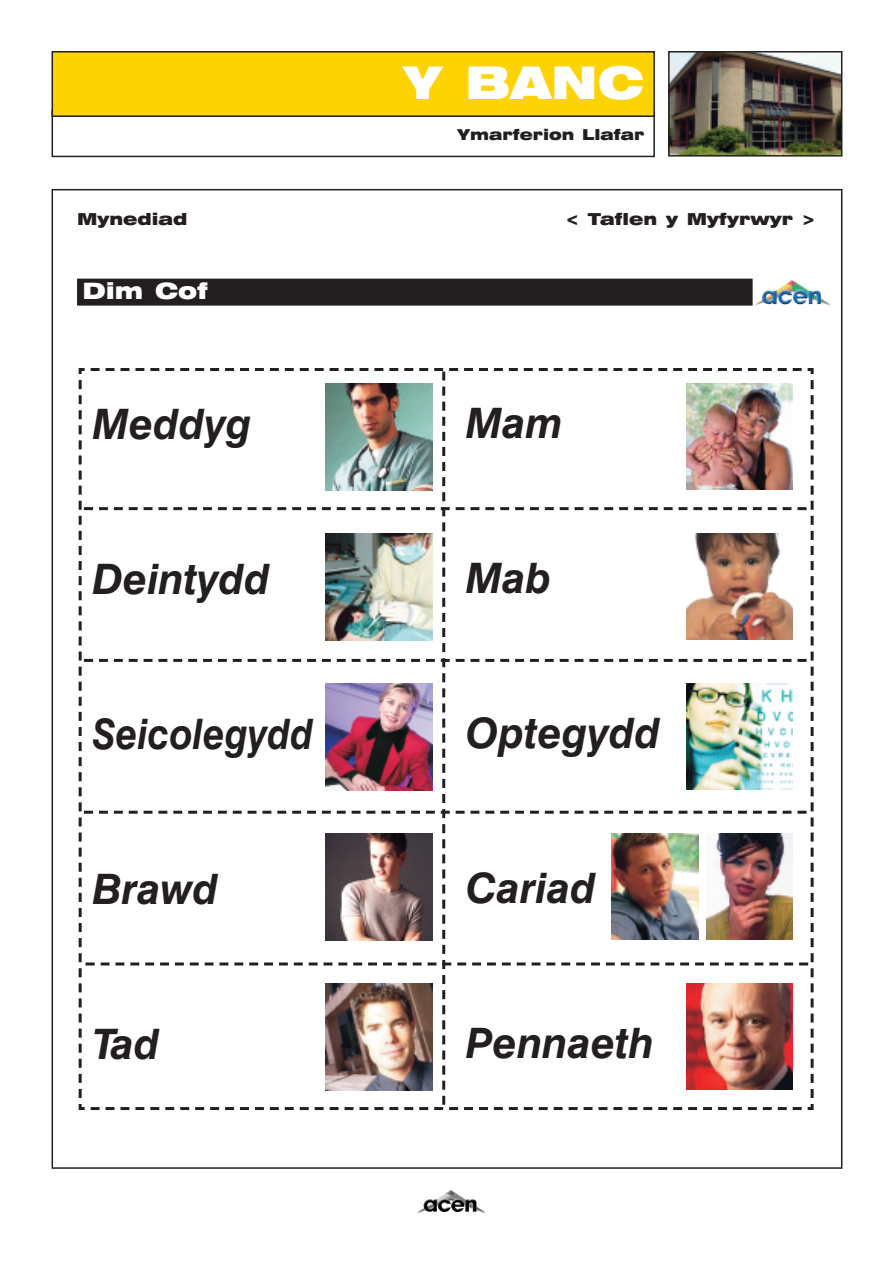
<style>
.page{position:relative;width:893px;height:1263px;background:#fff}
.page>*{position:absolute;margin:0;border:0;box-sizing:border-box;transform-origin:0 0}
.t1{font:900 expanded 45px "Swiss 721 BT";color:#fff}
.t2{font:italic 700 42px "Swiss 721 BT";color:#231f20}
.t3{font:italic 700 42px "Swiss 721 BT";color:#231f20;scale:.9 1}
.t4{font:900 expanded 22.5px "Swiss 721 BT";color:#fff}
.t5{font:900 expanded 16.5px "Swiss 721 BT";color:#231f20}
.t6{font:900 expanded 15px "Swiss 721 BT";color:#231f20}
</style>
<div class="page">
<div style="left:77px;top:279px;width:676px;height:27px;background:#231f20"></div>
<img style="left:417px;top:1190px;width:69px;height:24px">
<div style="left:52px;top:109px;width:603px;height:48px;border:2px solid #231f20"></div>
<div style="left:52px;top:52px;width:602px;height:64px;background:#fed304"></div>
<div style="left:52px;top:51px;width:603px;height:66px;border:2px solid #231f20"></div>
<img style="left:671px;top:54px;width:168px;height:100px">
<div style="left:668px;top:51px;width:174px;height:106px;border:2px solid #231f20"></div>
<img style="left:755px;top:280px;width:76px;height:26px">
<img style="left:78px;top:368px;width:736px;height:743px">
<p class="t1" style="left:404px;top:67px;width:242px">Y BANC</p>
<p class="t6" style="left:458px;top:129px;width:188px">Ymarferion Llafar</p>
<p class="t5" style="left:77px;top:213px;width:112px">Mynediad</p>
<p class="t5" style="left:566px;top:213px;width:251px">&lt; Taflen y Myfyrwyr &gt;</p>
<p class="t4" style="left:82px;top:283px;width:127px">Dim Cof</p>
<p class="t2" style="left:92px;top:409px;width:161px">Meddyg</p>
<p class="t2" style="left:466px;top:408px;width:99px">Mam</p>
<p class="t2" style="left:92px;top:564px;width:179px">Deintydd</p>
<p class="t2" style="left:466px;top:563px;width:87px">Mab</p>
<p class="t3" style="left:92px;top:719px;width:247px">Seicolegydd</p>
<p class="t2" style="left:466px;top:718px;width:196px">Optegydd</p>
<p class="t2" style="left:92px;top:873px;width:128px">Brawd</p>
<p class="t2" style="left:466px;top:873px;width:132px">Cariad</p>
<p class="t2" style="left:92px;top:1028px;width:69px">Tad</p>
<p class="t2" style="left:466px;top:1028px;width:190px">Pennaeth</p>
</div>
